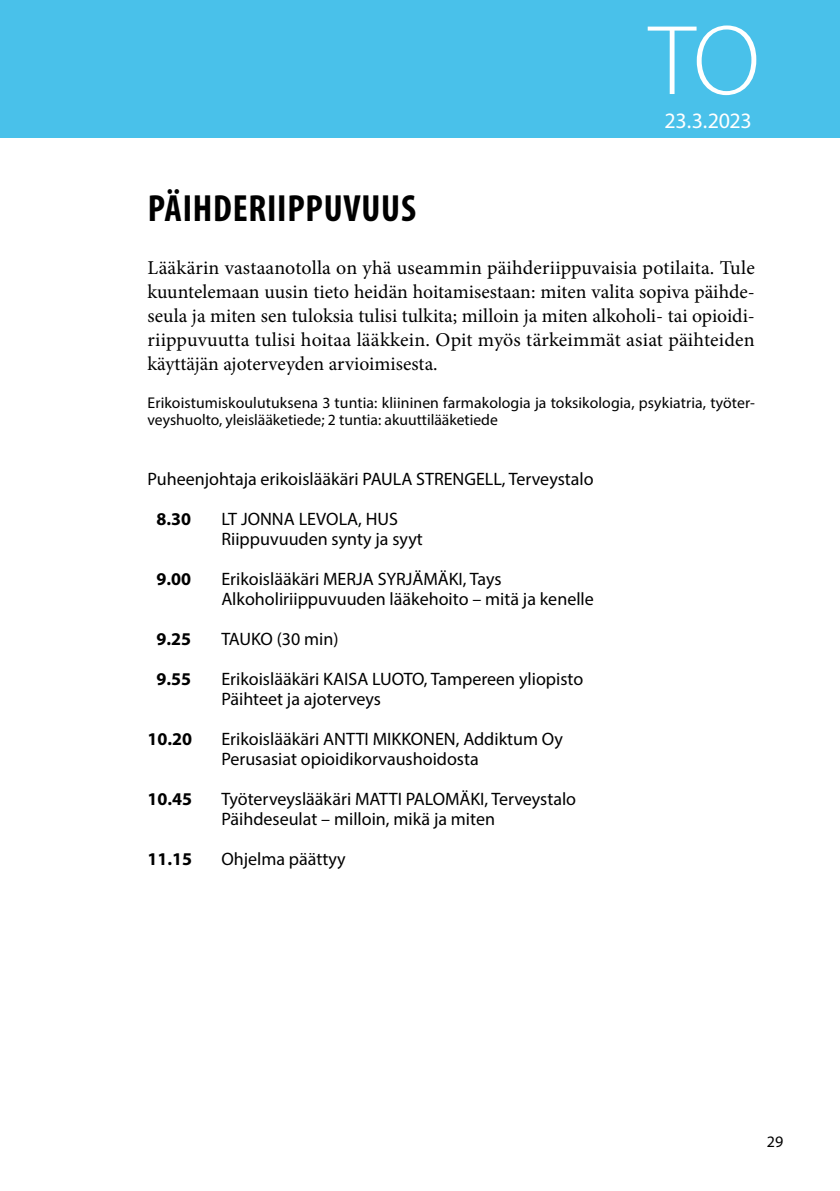
<style>
.page{position:relative;width:840px;height:1191px;background:#fff}
.page>*{position:absolute;margin:0;border:0;box-sizing:border-box;transform-origin:0 0}
.t1{font:300 100px "Myriad Pro";color:#fff}
.t2{font:700 condensed 38px "Myriad Pro";letter-spacing:.02em;color:#000}
.t3{font:22px "Myriad Pro";letter-spacing:-.01em;color:#fff}
.t4{font:19.6px/24px "Minion Pro";color:#000;text-align:justify}
.t5{font:18px/20px "Myriad Pro";color:#000}
.t6{font:700 18px "Myriad Pro";color:#000}
.t7{font:16px "Myriad Pro";color:#000}
.t8{font:15.6px/17.8px "Myriad Pro";letter-spacing:.005em;color:#000}
</style>
<div class="page">
<div style="left:0;top:0;width:839px;height:138px;background:#49c1ea"></div>
<h1 class="t1" style="left:648px;top:0;width:113px">TO</h1>
<p class="t3" style="left:664px;top:107px;width:89px">23.3.2023</p>
<h2 class="t2" style="left:148px;top:185px;width:269px">PÄIHDERIIPPUVUUS</h2>
<p class="t4" style="left:147px;top:255px;width:608px">Lääkärin vastaanotolla on yhä useammin päihderiippuvaisia potilaita. Tule kuuntelemaan uusin tieto heidän hoitamisestaan: miten valita sopiva päihde&shy;seula ja miten sen tuloksia tulisi tulkita; milloin ja miten alkoholi- tai opioidi&shy;riippuvuutta tulisi hoitaa lääkkein. Opit myös tärkeimmät asiat päihteiden käyttäjän ajoterveyden arvioimisesta.</p>
<p class="t8" style="left:147px;top:393px;width:607px">Erikoistumiskoulutuksena 3 tuntia: kliininen farmakologia ja toksikologia, psykiatria, työter&shy;veyshuolto, yleislääketiede; 2 tuntia: akuuttilääketiede</p>
<p class="t5" style="left:147px;top:469px;width:447px">Puheenjohtaja erikoislääkäri PAULA STRENGELL, Terveystalo</p>
<p class="t6" style="left:156px;top:507px;width:36px">8.30</p>
<p class="t5" style="left:221px;top:509px;width:203px">LT JONNA LEVOLA, HUS<br>Riippuvuuden synty ja syyt</p>
<p class="t6" style="left:156px;top:567px;width:36px">9.00</p>
<p class="t5" style="left:221px;top:569px;width:374px">Erikoislääkäri MERJA SYRJÄMÄKI, Tays<br>Alkoholiriippuvuuden lääkehoito – mitä ja kenelle</p>
<p class="t6" style="left:156px;top:627px;width:36px">9.25</p>
<p class="t5" style="left:221px;top:629px;width:119px">TAUKO (30 min)</p>
<p class="t6" style="left:156px;top:667px;width:36px">9.55</p>
<p class="t5" style="left:221px;top:669px;width:363px">Erikoislääkäri KAISA LUOTO, Tampereen yliopisto<br>Päihteet ja ajoterveys</p>
<p class="t6" style="left:147px;top:727px;width:46px">10.20</p>
<p class="t5" style="left:221px;top:729px;width:343px">Erikoislääkäri ANTTI MIKKONEN, Addiktum Oy<br>Perusasiat opioidikorvaushoidosta</p>
<p class="t6" style="left:147px;top:787px;width:46px">10.45</p>
<p class="t5" style="left:221px;top:789px;width:356px">Työterveyslääkäri MATTI PALOMÄKI, Terveystalo<br>Päihdeseulat – milloin, mikä ja miten</p>
<p class="t6" style="left:147px;top:847px;width:46px">11.15</p>
<p class="t5" style="left:221px;top:849px;width:126px">Ohjelma päättyy</p>
<p class="t7" style="left:766px;top:1132px;width:18px">29</p>
</div>
